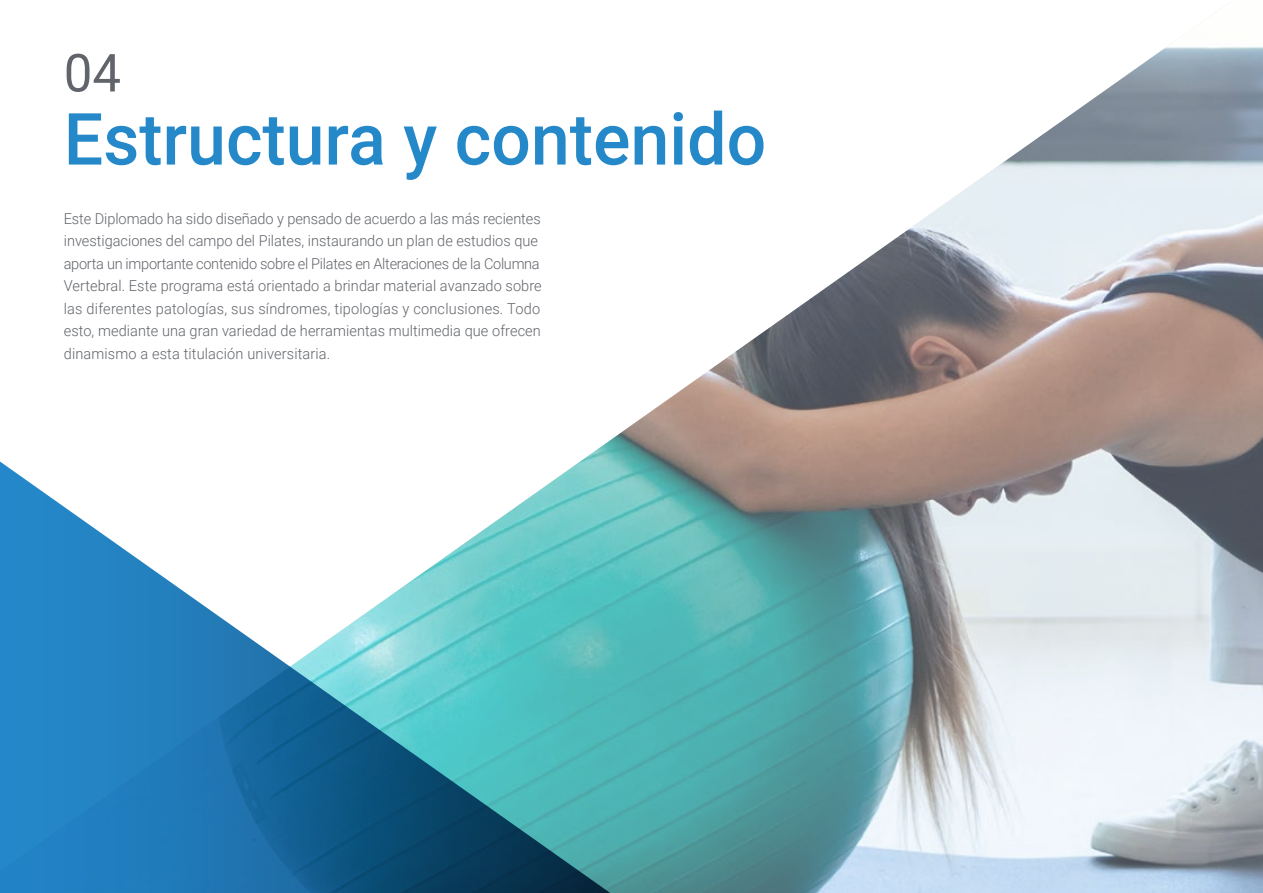
<style>
.page{position:relative;width:1263px;height:893px;background:#fff}
.page>*{position:absolute;margin:0;border:0;box-sizing:border-box;transform-origin:0 0}
.t1{font:500 72px "Roboto";color:#2488c9}
.t2{font:52.5px "Roboto";color:#61646a}
.t3{font:300 15px/22.5px "Roboto";letter-spacing:.005em;color:#61646a}
</style>
<div class="page">
<img style="left:602px;top:47px;width:661px;height:846px">
<svg style="left:0;top:446px;width:640px;height:447px"></svg>
<h2 class="t2" style="left:64px;top:36px;width:59px">04</h2>
<h1 class="t1" style="left:64px;top:89px;width:704px">Estructura y contenido</h1>
<p class="t3" style="left:64px;top:207px;width:479px">Este Diplomado ha sido diseñado y pensado de acuerdo a las más recientes investigaciones del campo del Pilates, instaurando un plan de estudios que aporta un importante contenido sobre el Pilates en Alteraciones de la Columna Vertebral. Este programa está orientado a brindar material avanzado sobre las diferentes patologías, sus síndromes, tipologías y conclusiones. Todo esto, mediante una gran variedad de herramientas multimedia que ofrecen dinamismo a esta titulación universitaria.</p>
</div>
